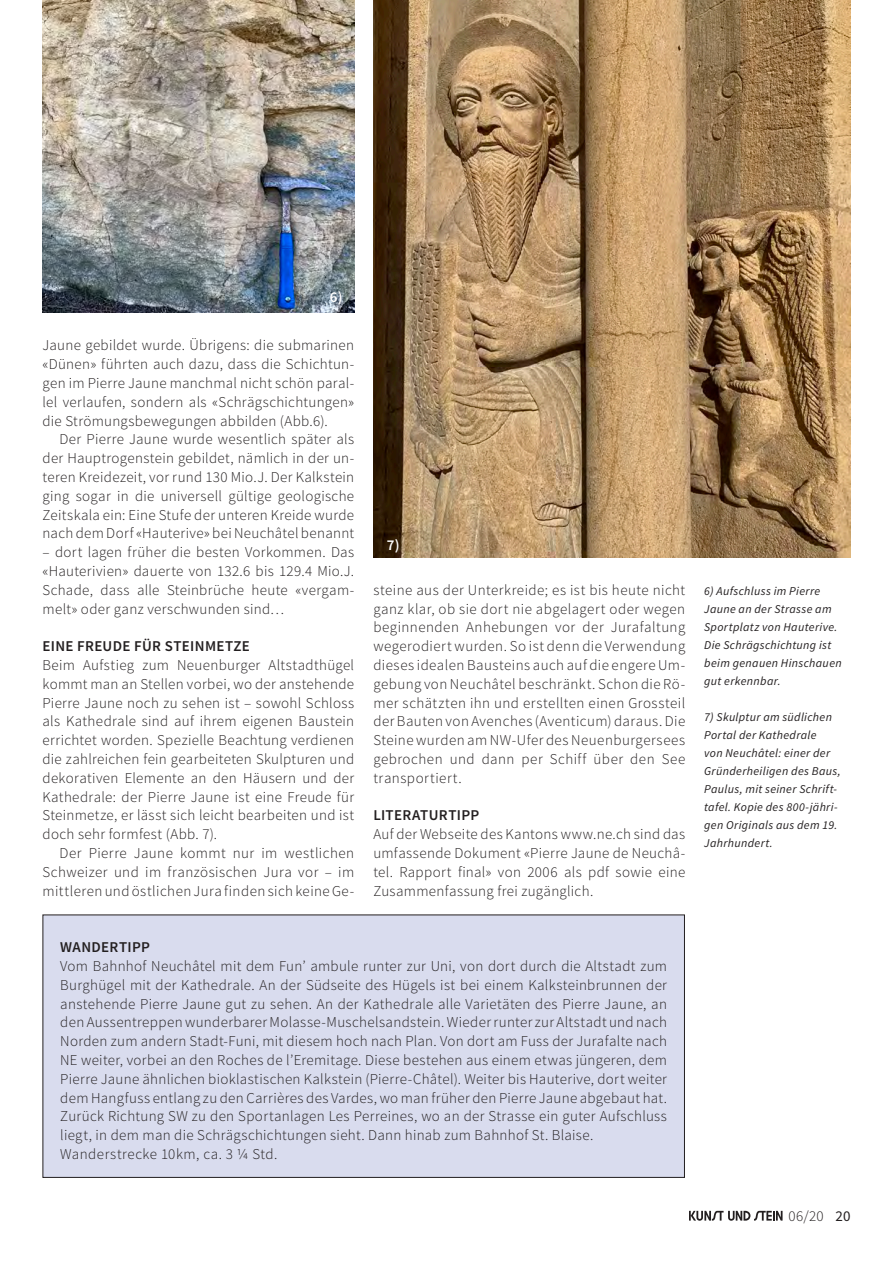
<style>
.page{position:relative;width:893px;height:1263px;background:#fff}
.page>*{position:absolute;margin:0;border:0;box-sizing:border-box;transform-origin:0 0}
.Grundtext__GT__mit_E{font:300 15px/18.8px "Source Sans Pro";letter-spacing:.025em;color:#231f20;text-align:justify}
.Textbox_GT{font:300 15px/18.8px "Source Sans Pro";letter-spacing:.02em;color:#231f20;text-align:justify}
.Grundtext__GT{font:300 15px/18.8px "Source Sans Pro";letter-spacing:.02em;color:#231f20;text-align:justify}
.Zwischentitel{font:600 15px "Source Sans Pro";letter-spacing:.025em;color:#231f20}
.Textbox_Titel{font:600 15px "Source Sans Pro";letter-spacing:.025em;color:#231f20}
.Link__Email__Kontakt{font:600 15px "Source Sans Pro";color:#fff}
.Link__Email__Kontakt-2{font:italic 12px/18px "Source Sans Pro";letter-spacing:.03em;color:#231f20}
.s1{font-weight:400}
</style>
<div class="page">
<svg style="left:689px;top:1211px;width:93px;height:10px"></svg>
<img style="left:373px;top:0;width:477px;height:558px">
<div style="left:43px;top:915px;width:641px;height:262px;background:#d9dcee"></div>
<div style="left:43px;top:914px;width:642px;height:264px;border:1px solid #231f20"></div>
<img style="left:43px;top:0;width:311px;height:313px">
<p class="Link__Email__Kontakt" style="left:330px;top:288px;width:14px">6)</p>
<p class="Grundtext__GT__mit_E" style="left:43px;top:336px;width:313px">Jaune gebildet wurde. Übrigens: die submarinen «Dünen» führten auch dazu, dass die Schichtun&shy;gen im Pierre Jaune manchmal nicht schön paral&shy;lel verlaufen, sondern als «Schrägschichtungen» die Strömungsbewegungen abbilden (Abb.6).</p>
<p class="Grundtext__GT__mit_E" style="left:43px;top:430px;width:313px;text-indent:17px">Der Pierre Jaune wurde wesentlich später als der Hauptrogenstein gebildet, nämlich in der un&shy;teren Kreidezeit, vor rund 130 Mio.J. Der Kalkstein ging sogar in die universell gültige geologische Zeitskala ein: Eine Stufe der unteren Kreide wurde nach dem Dorf «Hauterive» bei Neuchâtel benannt</p>
<p class="Grundtext__GT__mit_E" style="left:43px;top:543px;width:313px">– dort lagen früher die besten Vorkommen. Das «Hauterivien» dauerte von 132.6 bis 129.4 Mio.J.<br>Schade, dass alle Steinbrüche heute «vergam&shy;melt» oder ganz verschwunden sind…</p>
<p class="Zwischentitel" style="left:43px;top:637px;width:209px">EINE FREUDE FÜR STEINMETZE</p>
<p class="Grundtext__GT" style="left:43px;top:656px;width:313px">Beim Aufstieg zum Neuenburger Altstadthügel kommt man an Stellen vorbei, wo der anstehende Pierre Jaune noch zu sehen ist – sowohl Schloss als Kathedrale sind auf ihrem eigenen Baustein errichtet worden. Spezielle Beachtung verdienen die zahlreichen fein gearbeiteten Skulpturen und dekorativen Elemente an den Häusern und der Kathedrale: der Pierre Jaune ist eine Freude für Steinmetze, er lässt sich leicht bearbeiten und ist doch sehr formfest (Abb. 7).</p>
<p class="Grundtext__GT__mit_E" style="left:43px;top:844px;width:313px;text-indent:17px">Der Pierre Jaune kommt nur im westlichen Schweizer und im französischen Jura vor – im mittleren und östlichen Jura finden sich keine Ge-</p>
<p class="Link__Email__Kontakt" style="left:387px;top:535px;width:14px">7)</p>
<p class="Grundtext__GT__mit_E" style="left:373px;top:580px;width:313px">steine aus der Unterkreide; es ist bis heute nicht ganz klar, ob sie dort nie abgelagert oder wegen beginnenden Anhebungen vor der Jurafaltung wegerodiert wurden. So ist denn die Verwendung dieses idealen Bausteins auch auf die engere Um&shy;gebung von Neuchâtel beschränkt. Schon die Rö&shy;mer schätzten ihn und erstellten einen Grossteil der Bauten von Avenches (Aventicum) daraus. Die Steine wurden am NW-Ufer des Neuenburgersees gebrochen und dann per Schiff über den See transportiert.</p>
<p class="Zwischentitel" style="left:373px;top:806px;width:107px">LITERATURTIPP</p>
<p class="Grundtext__GT" style="left:373px;top:825px;width:313px">Auf der Webseite des Kantons www.ne.ch sind das umfassende Dokument «Pierre Jaune de Neuchâ&shy;tel. Rapport final» von 2006 als pdf sowie eine Zusammenfassung frei zugänglich.</p>
<p class="Textbox_Titel" style="left:60px;top:938px;width:91px">WANDERTIPP</p>
<p class="Textbox_GT" style="left:60px;top:957px;width:608px">Vom Bahnhof Neuchâtel mit dem Fun’ ambule runter zur Uni, von dort durch die Altstadt zum Burghügel mit der Kathedrale. An der Südseite des Hügels ist bei einem Kalksteinbrunnen der anstehende Pierre Jaune gut zu sehen. An der Kathedrale alle Varietäten des Pierre Jaune, an den Aussentreppen wunderbarer Molasse-Muschelsandstein. Wieder runter zur Altstadt und nach Norden zum andern Stadt-Funi, mit diesem hoch nach Plan. Von dort am Fuss der Jurafalte nach NE weiter, vorbei an den Roches de l’Eremitage. Diese bestehen aus einem etwas jüngeren, dem Pierre Jaune ähnlichen bioklastischen Kalkstein (Pierre-Châtel). Weiter bis Hauterive, dort weiter dem Hangfuss entlang zu den Carrières des Vardes, wo man früher den Pierre Jaune abgebaut hat.<br>Zurück Richtung SW zu den Sportanlagen Les Perreines, wo an der Strasse ein guter Aufschluss liegt, in dem man die Schrägschichtungen sieht. Dann hinab zum Bahnhof St. Blaise.</p>
<p class="Textbox_GT" style="left:60px;top:1145px;width:219px">Wanderstrecke 10km, ca. 3 ¼ Std.</p>
<p class="Link__Email__Kontakt-2" style="left:704px;top:582px;width:139px">6) Aufschluss im Pierre<br>Jaune an der Strasse am<br>Sportplatz von Hauterive.<br>Die Schrägschichtung ist beim genauen Hinschauen gut erkennbar.</p>
<p class="Link__Email__Kontakt-2" style="left:704px;top:708px;width:138px">7) Skulptur am südlichen<br>Portal der Kathedrale<br>von Neuchâtel: einer der<br>Gründerheiligen des Baus,<br>Paulus, mit seiner Schrift&shy;tafel. Kopie des 800-jähri&shy;gen Originals aus dem 19.<br>Jahrhundert.</p>
<p class="Textbox_GT" style="left:788px;top:1206px;width:64px">06/20 <span class="s1">20</span></p>
</div>
